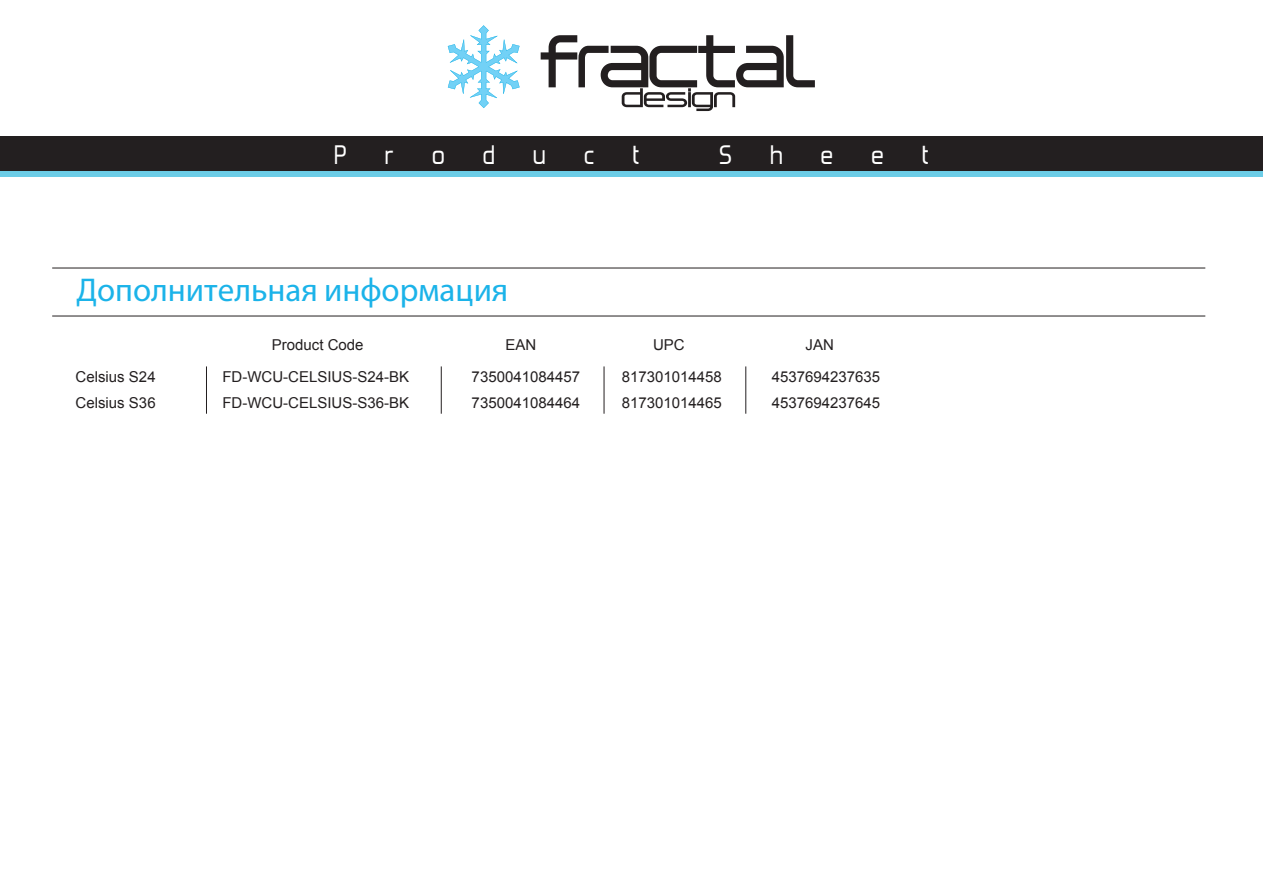
<style>
.page{position:relative;width:1263px;height:893px;background:#fff}
.page>*{position:absolute;margin:0;border:0;box-sizing:border-box;transform-origin:0 0}
.t1{font:33px "Myriad Pro";color:#1bb3e9}
.t2{font:31.5px "Forgotten Futurist";letter-spacing:1.2em;color:#fff}
.t3{font:15px "Arial";color:#231f20}
</style>
<div class="page">
<div style="left:0;top:164px;width:1263px;height:13px;background:#6ccde7"></div>
<div style="left:0;top:137px;width:1263px;height:34px;background:#231f20"></div>
<svg style="left:541px;top:35px;width:274px;height:76px"></svg>
<svg style="left:448px;top:25px;width:72px;height:83px"></svg>
<hr style="left:52px;top:268px;width:1153px;height:1px;background:#231f20">
<hr style="left:52px;top:316px;width:1153px;height:1px;background:#231f20">
<hr style="left:206px;top:366px;width:1px;height:48px;background:#231f20">
<hr style="left:441px;top:366px;width:1px;height:48px;background:#231f20">
<hr style="left:604px;top:366px;width:1px;height:48px;background:#231f20">
<hr style="left:745px;top:366px;width:1px;height:48px;background:#231f20">
<h2 class="t2" style="left:334px;top:141px;width:307px">Product</h2>
<h2 class="t2" style="left:719px;top:141px;width:211px">Sheet</h2>
<h1 class="t1" style="left:76px;top:269px;width:433px">Дополнительная информация</h1>
<p class="t3" style="left:272px;top:335px;width:93px">Product Code</p>
<p class="t3" style="left:505px;top:335px;width:32px">EAN</p>
<p class="t3" style="left:653px;top:335px;width:33px">UPC</p>
<p class="t3" style="left:806px;top:335px;width:30px">JAN</p>
<p class="t3" style="left:76px;top:367px;width:82px">Celsius S24</p>
<p class="t3" style="left:222px;top:367px;width:188px">FD-WCU-CELSIUS-S24-BK</p>
<p class="t3" style="left:472px;top:367px;width:110px">7350041084457</p>
<p class="t3" style="left:622px;top:367px;width:102px">817301014458</p>
<p class="t3" style="left:772px;top:367px;width:110px">4537694237635</p>
<p class="t3" style="left:76px;top:393px;width:82px">Celsius S36</p>
<p class="t3" style="left:222px;top:393px;width:188px">FD-WCU-CELSIUS-S36-BK</p>
<p class="t3" style="left:472px;top:393px;width:110px">7350041084464</p>
<p class="t3" style="left:622px;top:393px;width:102px">817301014465</p>
<p class="t3" style="left:772px;top:393px;width:110px">4537694237645</p>
</div>
